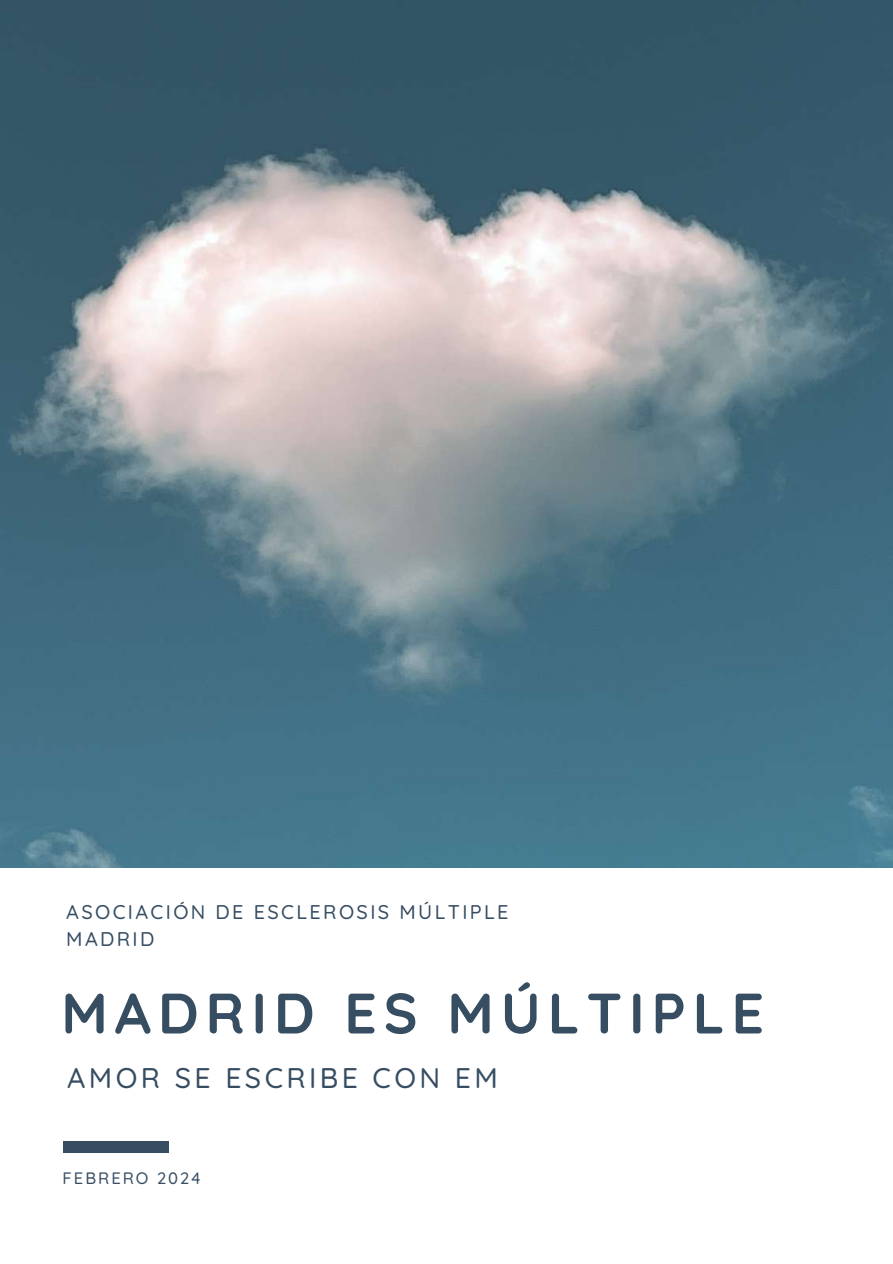
<style>
.page{position:relative;width:893px;height:1264px;background:#fff}
.page>*{position:absolute;margin:0;border:0;box-sizing:border-box;transform-origin:0 0}
.t1{font:700 56.85px "Quicksand";letter-spacing:.12em;color:#364d62}
.t2{font:500 28.35px "Quicksand";letter-spacing:.12em;color:#364d62}
.t3{font:500 19.8px/27px "Quicksand";letter-spacing:.12em;color:#364d62}
.t4{font:500 16.5px "Quicksand";letter-spacing:.12em;color:#364d62}
</style>
<div class="page">
<div style="left:63px;top:1141px;width:105px;height:11px;background:#364d62"></div>
<img style="left:0;top:0;width:892px;height:867px">
<p class="t3" style="left:66px;top:898px;width:444px">ASOCIACIÓN DE ESCLEROSIS MÚLTIPLE<br>MADRID</p>
<h1 class="t1" style="left:61px;top:976px;width:704px">MADRID ES MÚLTIPLE</h1>
<h2 class="t2" style="left:67px;top:1059px;width:432px">AMOR SE ESCRIBE CON EM</h2>
<p class="t4" style="left:63px;top:1167px;width:139px">FEBRERO 2024</p>
</div>
